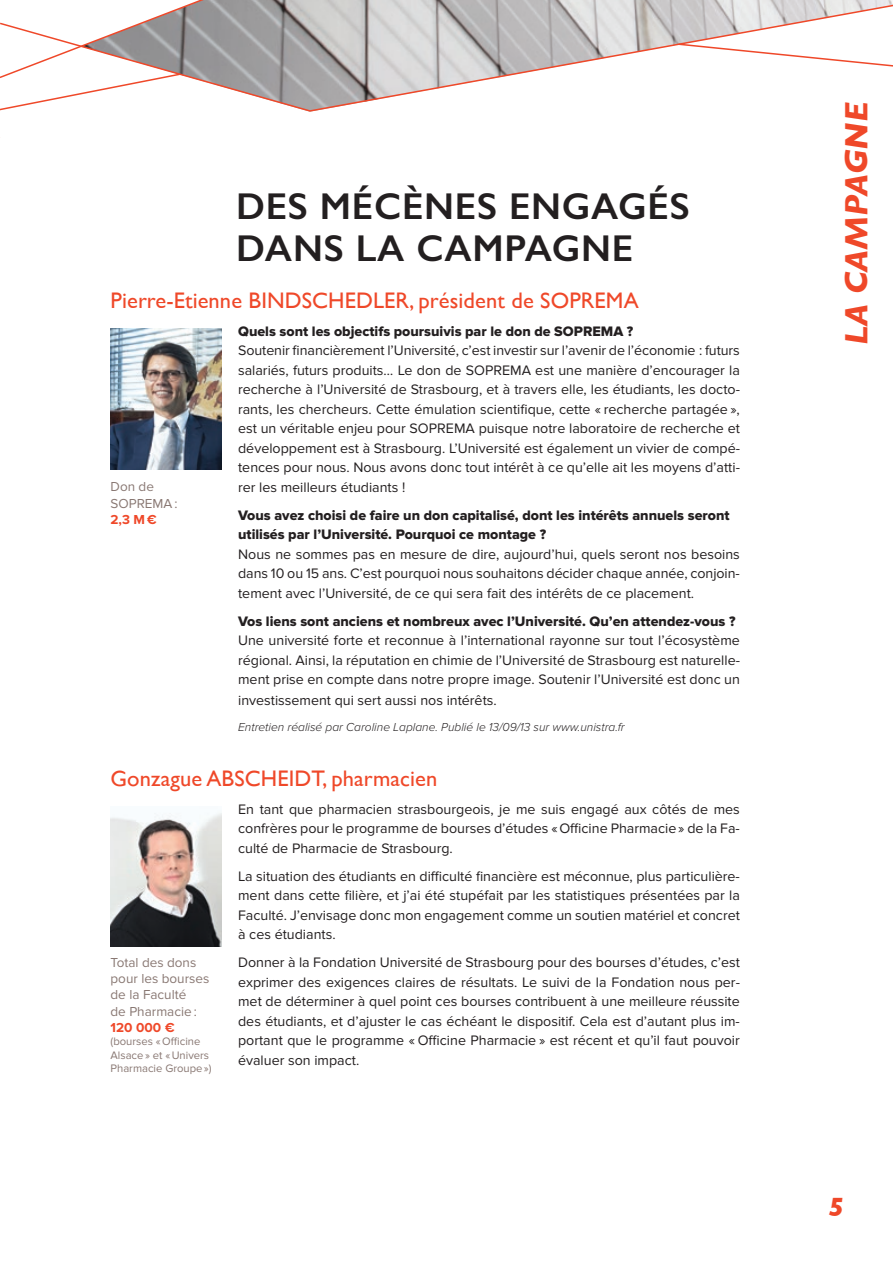
<style>
.page{position:relative;width:893px;height:1263px;background:#fff}
.page>*{position:absolute;margin:0;border:0;box-sizing:border-box;transform-origin:0 0}
.t1{font:600 37.5px/42px "Gill Sans";letter-spacing:.02em;color:#231f20}
.t2{font:italic 700 33px "Gill Sans";letter-spacing:.005em;color:#ef4829}
.t3{font:italic 700 27px "Gill Sans";color:#ef4829}
.t4{font:22.5px "Gill Sans";letter-spacing:.005em;color:#ef4829}
.t5{font:14.25px/19.5px "Proxima Nova";color:#231f20;text-align:justify}
.t6{font:14.25px/19.5px "Proxima Nova Extrabld";color:#231f20}
.t7{font:13.5px/16.2px "Proxima Nova";color:#897873}
.t8{font:700 13.5px "Proxima Nova";color:#ef4829}
.t9{font:italic 300 12px "Proxima Nova";color:#231f20}
.t10{font:11.25px/13.5px "Proxima Nova";color:#897873}
</style>
<div class="page">
<img style="left:111px;top:329px;width:110px;height:140px">
<img style="left:111px;top:813px;width:110px;height:133px">
<svg style="left:245px;top:1px;width:648px;height:111px"></svg>
<svg style="left:0;top:0;width:245px;height:111px"></svg>
<h1 class="t1" style="left:236px;top:185px;width:455px">DES MÉCÈNES ENGAGÉS<br>DANS LA CAMPAGNE</h1>
<h3 class="t4" style="left:111px;top:287px;width:530px">Pierre-Etienne BINDSCHEDLER, président de SOPREMA</h3>
<p class="t6" style="left:238px;top:322px;width:397px">Quels sont les objectifs poursuivis par le don de SOPREMA ?</p>
<p class="t5" style="left:238px;top:341px;width:503px">Soutenir financièrement l’Université, c’est investir sur l’avenir de l’économie : futurs salariés, futurs produits… Le don de SOPREMA est une manière d’encourager la recherche à l’Université de Strasbourg, et à travers elle, les étudiants, les docto&shy;rants, les chercheurs. Cette émulation scientifique, cette « recherche partagée », est un véritable enjeu pour SOPREMA puisque notre laboratoire de recherche et développement est à Strasbourg. L’Université est également un vivier de compé&shy;tences pour nous. Nous avons donc tout intérêt à ce qu’elle ait les moyens d’atti&shy;rer les meilleurs étudiants !</p>
<p class="t6" style="left:238px;top:506px;width:493px">Vous avez choisi de faire un don capitalisé, dont les intérêts annuels seront utilisés par l’Université. Pourquoi ce montage ?</p>
<p class="t5" style="left:238px;top:544px;width:503px">Nous ne sommes pas en mesure de dire, aujourd’hui, quels seront nos besoins dans 10 ou 15 ans. C’est pourquoi nous souhaitons décider chaque année, conjoin&shy;tement avec l’Université, de ce qui sera fait des intérêts de ce placement.</p>
<p class="t6" style="left:238px;top:612px;width:499px">Vos liens sont anciens et nombreux avec l’Université. Qu’en attendez-vous ?</p>
<p class="t5" style="left:238px;top:631px;width:503px">Une université forte et reconnue à l’international rayonne sur tout l’écosystème régional. Ainsi, la réputation en chimie de l’Université de Strasbourg est naturelle&shy;ment prise en compte dans notre propre image. Soutenir l’Université est donc un</p>
<p class="t5" style="left:238px;top:691px;width:260px">investissement qui sert aussi nos intérêts.</p>
<p class="t9" style="left:238px;top:720px;width:388px">Entretien réalisé par Caroline Laplane. Publié le 13/09/13 sur www.unistra.fr</p>
<h3 class="t4" style="left:111px;top:765px;width:328px">Gonzague ABSCHEIDT, pharmacien</h3>
<p class="t5" style="left:238px;top:799px;width:503px">En tant que pharmacien strasbourgeois, je me suis engagé aux côtés de mes confrères pour le programme de bourses d’études «Officine Pharmacie» de la Fa&shy;culté de Pharmacie de Strasbourg.</p>
<p class="t5" style="left:238px;top:866px;width:503px">La situation des étudiants en difficulté financière est méconnue, plus particulière&shy;ment dans cette filière, et j’ai été stupéfait par les statistiques présentées par la Faculté. J’envisage donc mon engagement comme un soutien matériel et concret à ces étudiants.</p>
<p class="t5" style="left:238px;top:953px;width:503px">Donner à la Fondation Université de Strasbourg pour des bourses d’études, c’est exprimer des exigences claires de résultats. Le suivi de la Fondation nous per&shy;met de déterminer à quel point ces bourses contribuent à une meilleure réussite des étudiants, et d’ajuster le cas échéant le dispositif. Cela est d’autant plus im&shy;portant que le programme « Officine Pharmacie » est récent et qu’il faut pouvoir évaluer son impact.</p>
<p class="t7" style="left:111px;top:479px;width:69px">Don de<br>SOPREMA:</p>
<p class="t8" style="left:111px;top:511px;width:48px">2,3 M€</p>
<p class="t7" style="left:111px;top:955px;width:100px">Total des dons pour les bourses de la Faculté<br>de Pharmacie :</p>
<p class="t8" style="left:111px;top:1019px;width:66px">120 000 €</p>
<p class="t10" style="left:111px;top:1035px;width:103px">(bourses «Officine<br>Alsace» et «Univers<br>Pharmacie Groupe»)</p>
<h2 class="t2" style="left:837px;top:345px;width:244px;rotate:-90deg">LA CAMPAGNE</h2>
<h3 class="t3" style="left:828px;top:1191px;width:17px">5</h3>
</div>
